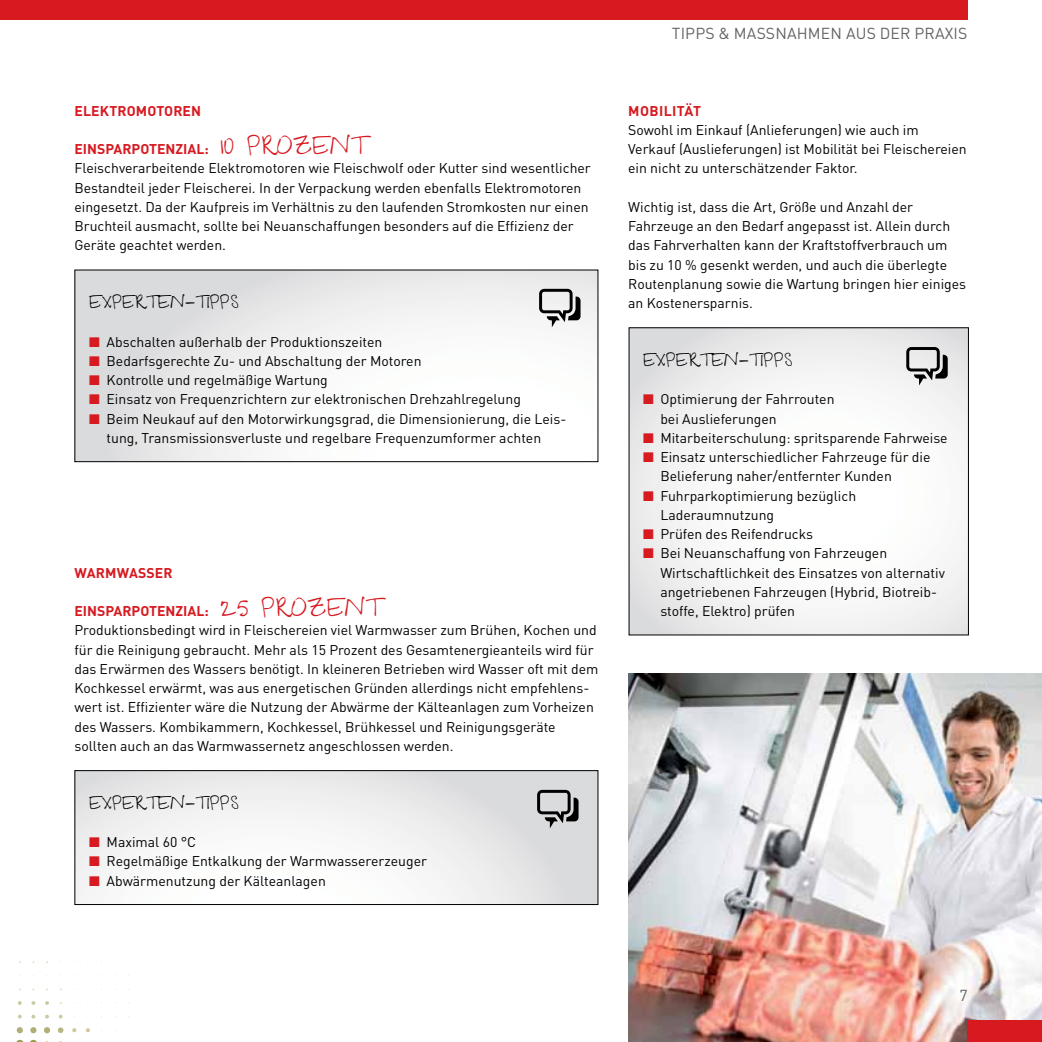
<style>
.page{position:relative;width:1042px;height:1042px;background:#fff}
.page>*{position:absolute;margin:0;border:0;box-sizing:border-box;transform-origin:0 0}
.t1{font:17.5px "Give You Glory";letter-spacing:.02em;color:#000}
.t2{font:15.75px "DIN Pro";letter-spacing:.01em;color:#636466}
.t3{font:14px/19.2px "DIN Pro";color:#000}
.t4{font:700 14px "DIN Pro";letter-spacing:.01em;color:#d71920}
.s1{font-weight:700;color:#d71920}
.s2{font-family:"Give You Glory";font-size:24.5px;color:#d71920}
.s3{color:#d71920}
</style>
<div class="page">
<img style="left:628px;top:674px;width:414px;height:368px">
<svg style="left:86px;top:1028px;width:4px;height:4px"></svg>
<svg style="left:72px;top:1028px;width:4px;height:4px"></svg>
<svg style="left:59px;top:1014px;width:4px;height:4px"></svg>
<svg style="left:58px;top:1027px;width:5px;height:6px"></svg>
<svg style="left:45px;top:1001px;width:4px;height:4px"></svg>
<svg style="left:45px;top:1014px;width:4px;height:4px"></svg>
<svg style="left:44px;top:1027px;width:6px;height:6px"></svg>
<svg style="left:31px;top:1001px;width:4px;height:4px"></svg>
<svg style="left:31px;top:1014px;width:4px;height:4px"></svg>
<div style="left:30px;top:1027px;width:7px;height:6px;background:#b1af78;border-radius:50%"></div>
<svg style="left:18px;top:1001px;width:4px;height:4px"></svg>
<svg style="left:18px;top:1014px;width:4px;height:4px"></svg>
<svg style="left:17px;top:1027px;width:6px;height:6px"></svg>
<svg style="left:16px;top:1040px;width:21px;height:2px"></svg>
<svg style="left:76px;top:772px;width:520px;height:131px"></svg>
<div style="left:74px;top:770px;width:524px;height:135px;border:1px solid #000"></div>
<svg style="left:76px;top:272px;width:520px;height:188px"></svg>
<div style="left:74px;top:270px;width:524px;height:192px;border:1px solid #000"></div>
<div style="left:0;top:0;width:967px;height:19px;background:#d71920"></div>
<div style="left:967px;top:1020px;width:75px;height:22px;background:#d71920"></div>
<svg style="left:539px;top:289px;width:41px;height:38px"></svg>
<svg style="left:537px;top:790px;width:41px;height:38px;background:#919293"></svg>
<svg style="left:630px;top:329px;width:337px;height:304px"></svg>
<div style="left:628px;top:327px;width:341px;height:308px;border:1px solid #000"></div>
<svg style="left:906px;top:347px;width:41px;height:38px"></svg>
<p class="t4" style="left:74px;top:101px;width:128px">ELEKTROMOTOREN</p>
<p class="t3" style="left:74px;top:139px;width:518px"><span class="s1">EINSPARPOTENZIAL:</span> <span class="s2">10 PROZENT<br></span>Fleischverarbeitende Elektromotoren wie Fleischwolf oder Kutter sind wesentlicher Bestandteil jeder Fleischerei. In der Verpackung werden ebenfalls Elektromotoren eingesetzt. Da der Kaufpreis im Verhältnis zu den laufenden Stromkosten nur einen Bruchteil ausmacht, sollte bei Neuanschaffungen besonders auf die Effizienz der Geräte geachtet werden.</p>
<p class="t1" style="left:89px;top:292px;width:151px">EXPERTEN-TIPPS</p>
<p class="t3" style="left:89px;top:331px;width:294px"><span class="s3">■</span> Abschalten außerhalb der Produktionszeiten</p>
<p class="t3" style="left:89px;top:350px;width:334px"><span class="s3">■</span> Bedarfsgerechte Zu- und Abschaltung der Motoren</p>
<p class="t3" style="left:89px;top:370px;width:240px"><span class="s3">■</span> Kontrolle und regelmäßige Wartung</p>
<p class="t3" style="left:89px;top:389px;width:433px"><span class="s3">■</span> Einsatz von Frequenzrichtern zur elektronischen Drehzahlregelung</p>
<p class="t3" style="left:89px;top:408px;width:478px;text-align:center"><span class="s3">■</span> Beim Neukauf auf den Motorwirkungsgrad, die Dimensionierung, die Leis&shy;tung, Transmissionsverluste und regelbare Frequenzumformer achten</p>
<p class="t4" style="left:74px;top:563px;width:100px">WARMWASSER</p>
<p class="t3" style="left:74px;top:601px;width:525px"><span class="s1">EINSPARPOTENZIAL:</span> <span class="s2">25 PROZENT<br></span>Produktionsbedingt wird in Fleischereien viel Warmwasser zum Brühen, Kochen und für die Reinigung gebraucht. Mehr als 15 Prozent des Gesamtenergieanteils wird für das Erwärmen des Wassers benötigt. In kleineren Betrieben wird Wasser oft mit dem Kochkessel erwärmt, was aus energetischen Gründen allerdings nicht empfehlens&shy;wert ist. Effizienter wäre die Nutzung der Abwärme der Kälteanlagen zum Vorheizen des Wassers. Kombikammern, Kochkessel, Brühkessel und Reinigungsgeräte sollten auch an das Warmwassernetz angeschlossen werden.</p>
<p class="t1" style="left:89px;top:792px;width:151px">EXPERTEN-TIPPS</p>
<p class="t3" style="left:89px;top:832px;width:108px"><span class="s3">■</span> Maximal 60 °C</p>
<p class="t3" style="left:89px;top:851px;width:339px"><span class="s3">■</span> Regelmäßige Entkalkung der Warmwassererzeuger</p>
<p class="t3" style="left:89px;top:870px;width:238px"><span class="s3">■</span> Abwärmenutzung der Kälteanlagen</p>
<p class="t2" style="left:672px;top:22px;width:10px">tipps</p>
<p class="t2" style="left:718px;top:22px;width:139px">&amp; MASSNAHMEN aus</p>
<p class="t2" style="left:880px;top:22px;width:11px">der</p>
<p class="t2" style="left:914px;top:22px;width:11px">pra</p>
<p class="t2" style="left:945px;top:22px;width:16px">xis</p>
<p class="t4" style="left:628px;top:101px;width:30px">Mobilität</p>
<p class="t3" style="left:628px;top:119px;width:340px">Sowohl im Einkauf (Anlieferungen) wie auch im<br>Verkauf (Auslieferungen) ist Mobilität bei Fleischereien ein nicht zu unterschätzender Faktor.</p>
<p class="t3" style="left:628px;top:196px;width:339px">Wichtig ist, dass die Art, Größe und Anzahl der Fahrzeuge an den Bedarf angepasst ist. Allein durch das Fahrverhalten kann der Kraftstoffverbrauch um bis zu 10 % gesenkt werden, und auch die überlegte Routenplanung sowie die Wartung bringen hier einiges an Kostenersparnis.</p>
<p class="t1" style="left:643px;top:349px;width:151px">EXPERTEN-TIPPS</p>
<p class="t3" style="left:660px;top:389px;width:176px;text-indent:-17px"><span class="s3">■</span> Optimierung der Fahrrouten bei Auslieferungen</p>
<p class="t3" style="left:643px;top:427px;width:306px"><span class="s3">■</span> Mitarbeiterschulung: spritsparende Fahrweise</p>
<p class="t3" style="left:660px;top:447px;width:272px;text-indent:-17px"><span class="s3">■</span> Einsatz unterschiedlicher Fahrzeuge für die<br>Belieferung naher/entfernter Kunden</p>
<p class="t3" style="left:660px;top:485px;width:197px;text-indent:-17px"><span class="s3">■</span> Fuhrparkoptimierung bezüglich<br>Laderaumnutzung</p>
<p class="t3" style="left:643px;top:524px;width:172px"><span class="s3">■</span> Prüfen des Reifendrucks</p>
<p class="t3" style="left:660px;top:543px;width:286px;text-indent:-17px"><span class="s3">■</span> Bei Neuanschaffung von Fahrzeugen Wirtschaftlichkeit des Einsatzes von alternativ angetriebenen Fahrzeugen (Hybrid, Biotreib&shy;stoffe, Elektro) prüfen</p>
<p class="t2" style="left:959px;top:985px;width:10px">7</p>
</div>
